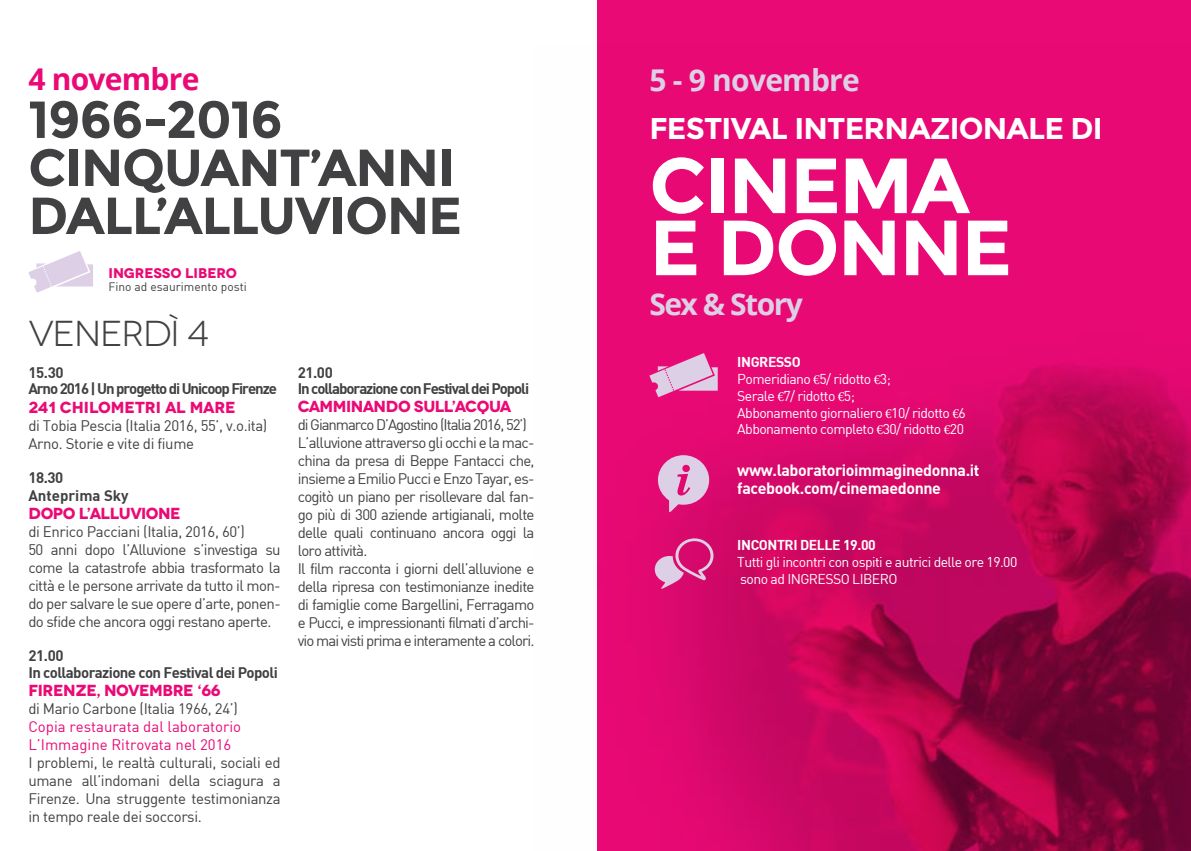
<style>
.page{position:relative;width:1191px;height:851px;background:#fff}
.page>*{position:absolute;margin:0;border:0;box-sizing:border-box;transform-origin:0 0}
.t1{font:700 78px/62px "Montserrat";letter-spacing:-.025em;color:#fff}
.t2{font:700 52px/48px "Montserrat";letter-spacing:-.025em;color:#414042}
.t3{font:36px "Novecentowide";letter-spacing:-.025em;color:#414042}
.t4{font:700 30px "Montserrat";letter-spacing:-.025em;color:#fff}
.t5{font:700 30px "Open Sans";letter-spacing:-.025em;color:#ddcfe6}
.t6{font:700 30px "Open Sans";letter-spacing:-.025em;color:#ea0a75}
.t7{font:700 30px "Open Sans";letter-spacing:-.05em;color:#ddcfe6}
.t8{font:16px/18px "DIN Bold";letter-spacing:-.025em;color:#fff}
.t9{font:700 16px "Novecentowide";letter-spacing:-.025em;color:#ea0a75}
.t10{font:700 16px "Novecentowide";color:#ea0a75}
.t11{font:15px/18px "DIN";letter-spacing:-.05em;color:#414042}
.t12{font:15px/16px "DIN Bold";letter-spacing:-.055em;color:#414042}
.t13{font:15px/18px "DIN";letter-spacing:-.025em;color:#414042}
.t14{font:15px/18px "DIN";color:#ea0a75}
.t15{font:15px/18px "DIN Bold";color:#414042}
.t16{font:14px/16.8px "DIN";letter-spacing:-.04em;color:#fff}
.t17{font:14px "DIN Bold";letter-spacing:-.03em;color:#fff}
.t18{font:700 14px "Novecentowide";color:#ea0a75}
.t19{font:12px "DIN";color:#414042}
.s1{font-family:"Minion Pro"}
</style>
<div class="page">
<div style="left:598px;top:0;width:593px;height:850px;background:#ea0a75"></div>
<img style="left:597px;top:46px;width:594px;height:804px">
<svg style="left:658px;top:455px;width:51px;height:58px"></svg>
<svg style="left:649px;top:353px;width:68px;height:44px"></svg>
<svg style="left:655px;top:538px;width:58px;height:51px"></svg>
<svg style="left:28px;top:251px;width:65px;height:42px"></svg>
<h3 class="t6" style="left:28px;top:58px;width:173px">4 novembre</h3>
<h2 class="t2" style="left:28px;top:96px;width:435px">1966-2016<br>CINQUANT’ANNI<br>DALL’ALLUVIONE</h2>
<p class="t18" style="left:108px;top:264px;width:130px">INGRESSO LIBERO</p>
<p class="t19" style="left:108px;top:279px;width:140px">Fino ad esaurimento posti</p>
<h3 class="t3" style="left:28px;top:312px;width:182px">VENERDÌ 4</h3>
<p class="t12" style="left:28px;top:364px;width:250px">15.30<br>Arno 2016 | Un progetto di Unicoop Firenze</p>
<p class="t10" style="left:28px;top:397px;width:209px">241 CHILOMETRI AL MARE</p>
<p class="t13" style="left:28px;top:416px;width:240px">di Tobia Pescia (Italia 2016, 55’, v.o.ita)<br>Arno. Storie e vite di fiume</p>
<p class="t15" style="left:28px;top:468px;width:102px">18.30<br>Anteprima Sky</p>
<p class="t9" style="left:28px;top:503px;width:154px">DOPO L’ALLUVIONE</p>
<p class="t11" style="left:28px;top:522px;width:254px">di Enrico Pacciani (Italia, 2016, 60’)<br>50 anni dopo l’Alluvione s’investiga su come la catastrofe abbia trasformato la città e le persone arrivate da tutto il mon&shy;do per salvare le sue opere d’arte, ponen&shy;do sfide che ancora oggi restano aperte.</p>
<p class="t12" style="left:28px;top:647px;width:251px">21.00<br>In collaborazione con Festival dei Popoli</p>
<p class="t9" style="left:28px;top:679px;width:193px">FIRENZE, NOVEMBRE ‘66</p>
<p class="t13" style="left:28px;top:698px;width:211px">di Mario Carbone (Italia 1966, 24’)</p>
<p class="t14" style="left:28px;top:716px;width:214px">Copia restaurata dal laboratorio<br>L’Immagine Ritrovata nel 2016</p>
<p class="t11" style="left:28px;top:752px;width:254px;text-align:justify">I problemi, le realtà culturali, sociali ed umane all’indomani della sciagura a Firenze. Una struggente testimonianza in tempo reale dei soccorsi.</p>
<p class="t12" style="left:298px;top:364px;width:233px">21.00<br>In collaborazione con Festival dei Popoli</p>
<p class="t9" style="left:298px;top:396px;width:215px">CAMMINANDO SULL’ACQUA</p>
<p class="t11" style="left:298px;top:415px;width:238px">di Gianmarco D’Agostino (Italia 2016, 52’)<br>L’alluvione attraverso gli occhi e la mac&shy;china da presa di Beppe Fantacci che, insieme a Emilio Pucci e Enzo Tayar, es&shy;cogitò un piano per risollevare dal fan&shy;go più di 300 aziende artigianali, molte delle quali continuano ancora oggi la loro attività.<br>Il film racconta i giorni dell’alluvione e della ripresa con testimonianze inedite di famiglie come Bargellini, Ferragamo e Pucci, e impressionanti filmati d’archi&shy;vio mai visti prima e interamente a colori.</p>
<h3 class="t5" style="left:649px;top:59px;width:212px">5 - 9 novembre</h3>
<h3 class="t4" style="left:649px;top:111px;width:455px">FESTIVAL INTERNAZIONALE DI</h3>
<h1 class="t1" style="left:649px;top:155px;width:364px">CINEMA<br>E DONNE</h1>
<h3 class="t7" style="left:649px;top:283px;width:155px">Sex &amp; Story</h3>
<p class="t17" style="left:737px;top:353px;width:65px">Ingresso</p>
<p class="t16" style="left:737px;top:370px;width:230px">Pomeridiano <span class="s1">€</span>5/ ridotto <span class="s1">€</span>3;<br>Serale <span class="s1">€</span>7/ ridotto <span class="s1">€</span>5;<br>Abbonamento giornaliero <span class="s1">€</span>10/ ridotto <span class="s1">€</span>6<br>Abbonamento completo <span class="s1">€</span>30/ ridotto <span class="s1">€</span>20</p>
<p class="t8" style="left:737px;top:460px;width:244px">www.laboratorioimmaginedonna.it facebook.com/cinemaedonne</p>
<p class="t17" style="left:737px;top:536px;width:140px">INCONTRI delle 19.00</p>
<p class="t16" style="left:737px;top:553px;width:281px">Tutti gli incontri con ospiti e autrici delle ore 19.00 sono ad INGRESSO LIBERO</p>
</div>
